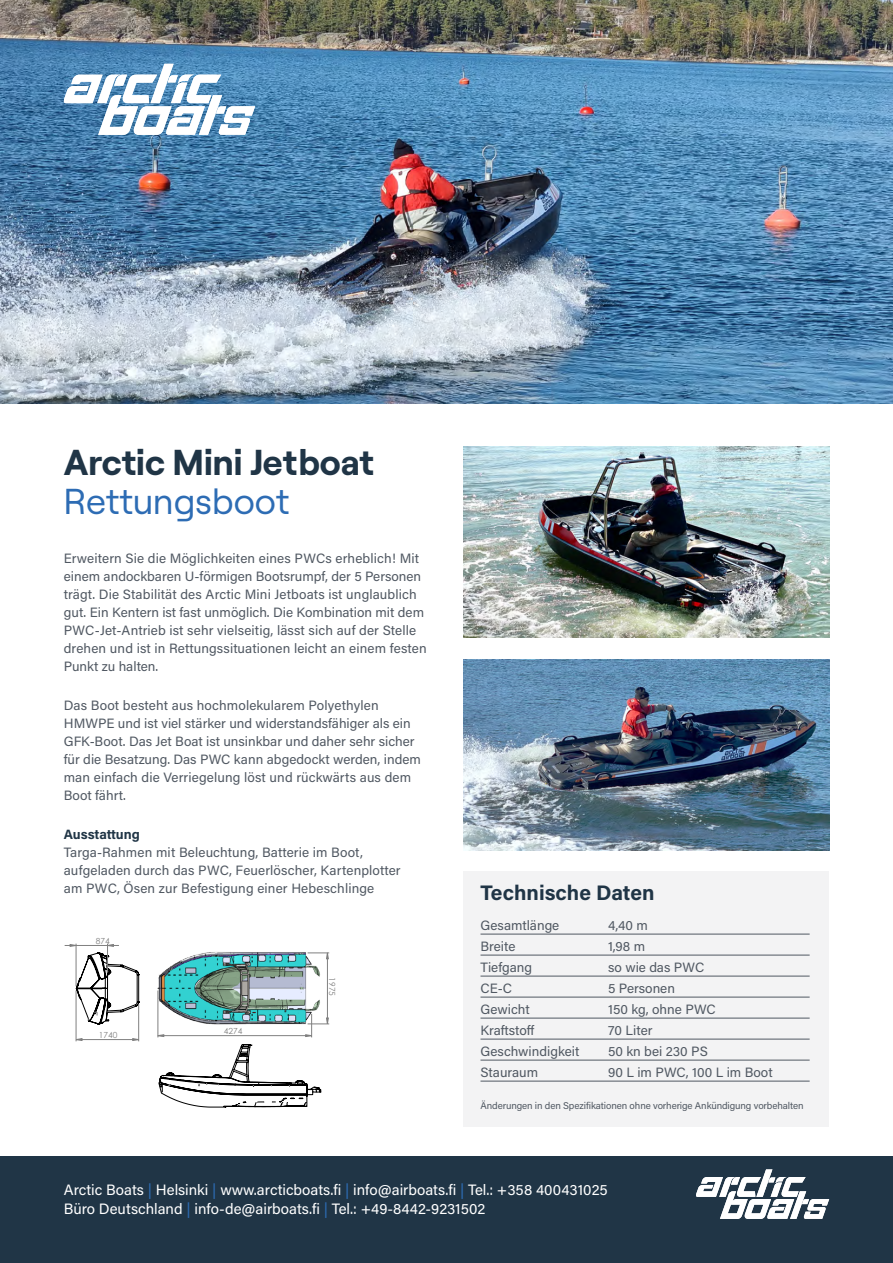
<style>
.page{position:relative;width:893px;height:1263px;background:#fff}
.page>*{position:absolute;margin:0;border:0;box-sizing:border-box;transform-origin:0 0}
.t1{font:700 36px "Roobert TRIAL";color:#203546}
.t2{font:36px "Roobert TRIAL";color:#2d6cb4}
.t3{font:700 21px "Acumin Pro";color:#203546}
.t4{font:15px/19.5px "Acumin Pro";color:#fff}
.t5{font:13.5px/18px "Acumin Pro";letter-spacing:.005em;color:#505862}
.t6{font:700 13.5px "Acumin Pro";letter-spacing:-.005em;color:#203546}
.t7{font:9.75px "Acumin Pro";letter-spacing:-.01em;color:#505862}
.t8{font:8.4px "Century Gothic";color:#808080}
.s1{color:#2d6cb4}
</style>
<div class="page">
<div style="left:463px;top:872px;width:366px;height:255px;background:#f3f3f4"></div>
<hr style="left:480px;top:934px;width:330px;height:1px;background:#505862">
<hr style="left:480px;top:955px;width:330px;height:1px;background:#505862">
<hr style="left:480px;top:976px;width:330px;height:1px;background:#505862">
<hr style="left:480px;top:997px;width:330px;height:1px;background:#505862">
<hr style="left:480px;top:1018px;width:330px;height:1px;background:#505862">
<hr style="left:480px;top:1039px;width:330px;height:1px;background:#505862">
<hr style="left:480px;top:1060px;width:330px;height:1px;background:#505862">
<hr style="left:480px;top:1081px;width:330px;height:1px;background:#505862">
<img style="left:0;top:0;width:893px;height:404px">
<svg style="left:62px;top:64px;width:193px;height:71px"></svg>
<img style="left:463px;top:446px;width:366px;height:192px">
<img style="left:463px;top:659px;width:366px;height:191px">
<div style="left:0;top:1157px;width:893px;height:106px;background:#203546"></div>
<svg style="left:696px;top:1169px;width:133px;height:50px"></svg>
<img style="left:107px;top:943px;width:205px;height:95px">
<hr style="left:76px;top:990px;width:1px;height:51px;background:#808080">
<hr style="left:138px;top:1004px;width:1px;height:37px;background:#808080">
<svg style="left:158px;top:1044px;width:163px;height:64px"></svg>
<svg style="left:76px;top:1038px;width:63px;height:3px"></svg>
<svg style="left:65px;top:944px;width:74px;height:81px"></svg>
<svg style="left:158px;top:952px;width:171px;height:85px"></svg>
<h1 class="t1" style="left:64px;top:446px;width:312px">Arctic Mini Jetboat</h1>
<h1 class="t2" style="left:64px;top:485px;width:227px">Rettungsboot</h1>
<p class="t5" style="left:64px;top:548px;width:364px">Erweitern Sie die Möglichkeiten eines PWCs erheblich! Mit einem andockbaren U-förmigen Bootsrumpf, der 5 Personen trägt. Die Stabilität des Arctic Mini Jetboats ist unglaublich gut. Ein Kentern ist fast unmöglich. Die Kombination mit dem PWC-Jet-Antrieb ist sehr vielseitig, lässt sich auf der Stelle drehen und ist in Rettungssituationen leicht an einem festen Punkt zu halten.</p>
<p class="t5" style="left:64px;top:696px;width:359px">Das Boot besteht aus hochmolekularem Polyethylen HMWPE und ist viel stärker und widerstandsfähiger als ein GFK-Boot. Das Jet Boat ist unsinkbar und daher sehr sicher für die Besatzung. Das PWC kann abgedockt werden, indem man einfach die Verriegelung löst und rückwärts aus dem Boot fährt.</p>
<p class="t6" style="left:64px;top:825px;width:78px">Ausstattung</p>
<p class="t5" style="left:64px;top:843px;width:338px">Targa-Rahmen mit Beleuchtung, Batterie im Boot, aufgeladen durch das PWC, Feuerlöscher, Kartenplotter am PWC, Ösen zur Befestigung einer Hebeschlinge</p>
<p class="t8" style="left:96px;top:935px;width:15px">874</p>
<p class="t8" style="left:99px;top:1029px;width:20px">1740</p>
<p class="t8" style="left:224px;top:1025px;width:20px">4274</p>
<p class="t8" style="left:338px;top:977px;width:20px;rotate:90deg">1975</p>
<h2 class="t3" style="left:480px;top:878px;width:176px">Technische Daten</h2>
<p class="t5" style="left:480px;top:915px;width:80px">Gesamtlänge</p>
<p class="t5" style="left:608px;top:915px;width:41px">4,40 m</p>
<p class="t5" style="left:480px;top:936px;width:36px">Breite</p>
<p class="t5" style="left:608px;top:936px;width:39px">1,98 m</p>
<p class="t5" style="left:480px;top:957px;width:53px">Tiefgang</p>
<p class="t5" style="left:608px;top:957px;width:98px">so wie das PWC</p>
<p class="t5" style="left:480px;top:978px;width:33px">CE-C</p>
<p class="t5" style="left:608px;top:978px;width:68px">5 Personen</p>
<p class="t5" style="left:480px;top:999px;width:51px">Gewicht</p>
<p class="t5" style="left:608px;top:999px;width:109px">150 kg, ohne PWC</p>
<p class="t5" style="left:480px;top:1020px;width:55px">Kraftstoff</p>
<p class="t5" style="left:608px;top:1020px;width:46px">70 Liter</p>
<p class="t5" style="left:480px;top:1041px;width:100px">Geschwindigkeit</p>
<p class="t5" style="left:608px;top:1041px;width:101px">50 kn bei 230 PS</p>
<p class="t5" style="left:480px;top:1062px;width:59px">Stauraum</p>
<p class="t5" style="left:608px;top:1062px;width:166px">90 L im PWC, 100 L im Boot</p>
<p class="t7" style="left:480px;top:1098px;width:325px">Änderungen in den Spezifikationen ohne vorherige Ankündigung vorbehalten</p>
<p class="t4" style="left:64px;top:1179px;width:545px">Arctic Boats <span class="s1">|</span> Helsinki <span class="s1">|</span> www.arcticboats.fi <span class="s1">|</span> info@airboats.fi <span class="s1">|</span> Tel.: +358 400431025<br>Büro Deutschland <span class="s1">|</span> info-de@airboats.fi <span class="s1">|</span> Tel.: +49-8442-9231502</p>
</div>
